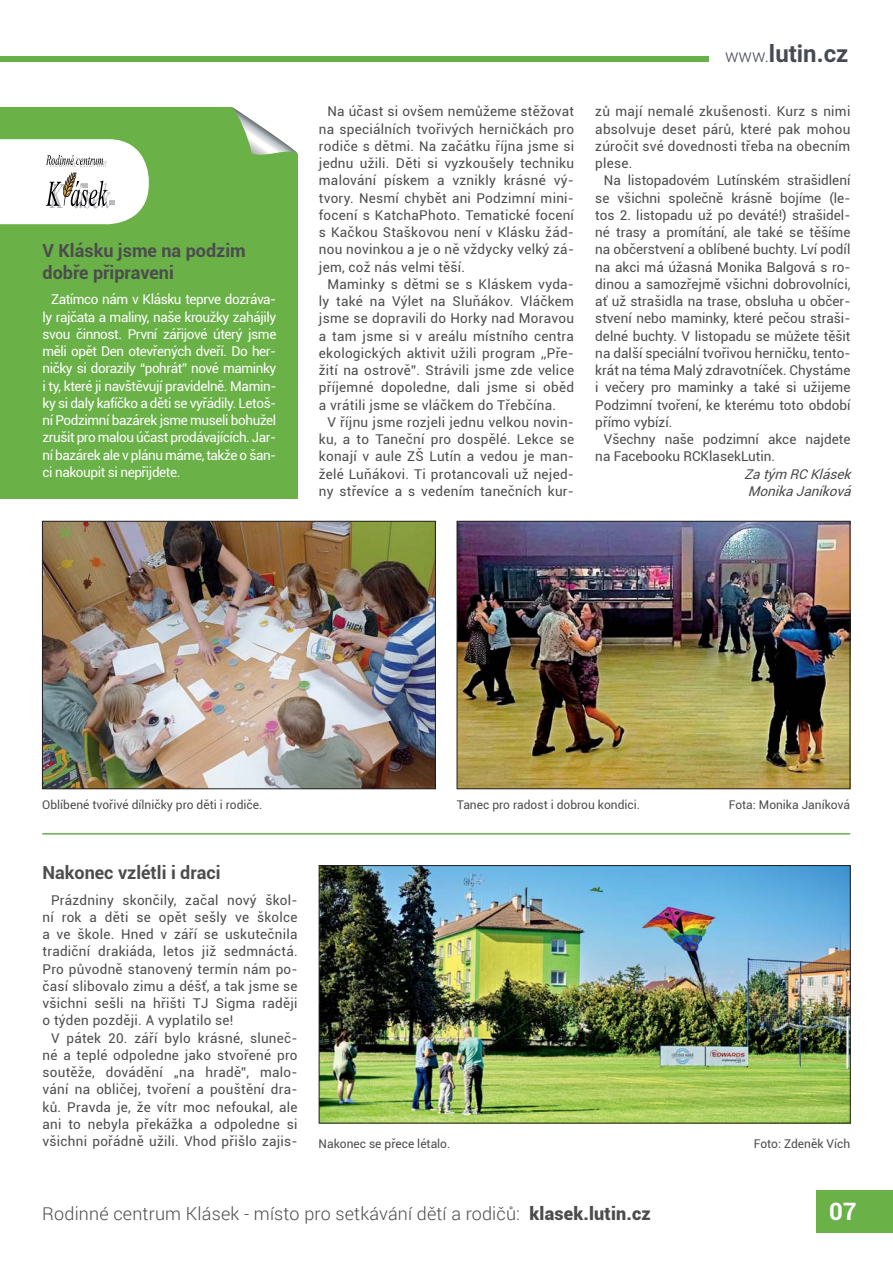
<style>
.page{position:relative;width:893px;height:1263px;background:#fff}
.page>*{position:absolute;margin:0;border:0;box-sizing:border-box;transform-origin:0 0}
.t1{font:700 24px "Roboto";color:#454a54}
.t2{font:700 24px "Roboto";color:#fff}
.t3{font:300 18px "Roboto";letter-spacing:.01em;color:#4c4c4e}
.t4{font:700 18px/21.6px "Roboto";color:#4c4c4e}
.t5{font:13.5px/17.2px "Roboto";letter-spacing:.02em;color:#4c4c4e;text-align:justify}
.t6{font:13.5px/17.2px "Roboto";letter-spacing:-.03em;color:#fff;text-align:justify}
.t7{font:13.5px/17.2px "Roboto";color:#4c4c4e}
.t8{font:italic 13.5px/17.2px "Roboto";color:#4c4c4e}
.t9{font:12px "Roboto";color:#4c4c4e}
.s1{font-weight:300;font-size:18px}
.s2{font-weight:900}
</style>
<div class="page">
<div style="left:0;top:57px;width:709px;height:5px;background:#69b048"></div>
<div style="left:816px;top:1191px;width:77px;height:42px;background:#6ab148"></div>
<hr style="left:42px;top:833px;width:808px;height:1px;background:#6ab148">
<img style="left:44px;top:523px;width:390px;height:264px">
<div style="left:42px;top:521px;width:394px;height:268px;border:1px solid #231f20"></div>
<img style="left:459px;top:523px;width:389px;height:264px">
<div style="left:457px;top:521px;width:393px;height:268px;border:1px solid #231f20"></div>
<div style="left:0;top:107px;width:298px;height:391px;background:#6ab148"></div>
<svg style="left:232px;top:107px;width:66px;height:48px"></svg>
<svg style="left:0;top:139px;width:149px;height:85px;background:#e9ede6"></svg>
<img style="left:321px;top:867px;width:527px;height:254px">
<div style="left:319px;top:865px;width:531px;height:258px;border:1px solid #231f20"></div>
<h2 class="t4" style="left:43px;top:240px;width:205px">V Klásku jsme na podzim dobře připraveni</h2>
<p class="t6" style="left:43px;top:291px;width:235px;text-indent:9px">Zatímco nám v Klásku teprve dozráva&shy;ly rajčata a maliny, naše kroužky zahájily svou činnost. První zářijové úterý jsme měli opět Den otevřených dveří. Do her&shy;ničky si dorazily “pohrát” nové maminky i ty, které ji navštěvují pravidelně. Mamin&shy;ky si daly kafíčko a děti se vyřádily. Letoš&shy;ní Podzimní bazárek jsme museli bohužel zrušit pro malou účast prodávajících. Jar&shy;ní bazárek ale v plánu máme, takže o šan&shy;ci nakoupit si nepřijdete.</p>
<p class="t5" style="left:319px;top:103px;width:257px;text-indent:9px">Na účast si ovšem nemůžeme stěžovat na speciálních tvořivých herničkách pro rodiče s dětmi. Na začátku října jsme si jednu užili. Děti si vyzkoušely techniku malování pískem a vznikly krásné vý&shy;tvory. Nesmí chybět ani Podzimní mini&shy;focení s KatchaPhoto. Tematické focení s Kačkou Staškovou není v Klásku žád&shy;nou novinkou a je o ně vždycky velký zá&shy;jem, což nás velmi těší.</p>
<p class="t5" style="left:319px;top:276px;width:257px;text-indent:9px">Maminky s dětmi se s Kláskem vyda&shy;ly také na Výlet na Sluňákov. Vláčkem jsme se dopravili do Horky nad Moravou a tam jsme si v areálu místního centra ekologických aktivit užili program ,,Pře&shy;žití na ostrově”. Strávili jsme zde velice příjemné dopoledne, dali jsme si oběd a vrátili jsme se vláčkem do Třebčína.</p>
<p class="t5" style="left:319px;top:414px;width:257px;text-indent:9px">V říjnu jsme rozjeli jednu velkou novin&shy;ku, a to Taneční pro dospělé. Lekce se konají v aule ZŠ Lutín a vedou je man&shy;želé Luňákovi. Ti protancovali už nejed&shy;ny střevíce a s vedením tanečních kur-</p>
<h1 class="t1" style="left:725px;top:40px;width:125px"><span class="s1">www.</span>lutin.cz</h1>
<p class="t5" style="left:595px;top:103px;width:257px">zů mají nemalé zkušenosti. Kurz s nimi absolvuje deset párů, které pak mohou zúročit své dovednosti třeba na obecním plese.</p>
<p class="t5" style="left:595px;top:172px;width:257px;text-indent:9px">Na listopadovém Lutínském strašidlení se všichni společně krásně bojíme (le&shy;tos 2. listopadu už po deváté!) strašidel&shy;né trasy a promítání, ale také se těšíme na občerstvení a oblíbené buchty. Lví podíl na akci má úžasná Monika Balgová s ro&shy;dinou a samozřejmě všichni dobrovolníci, ať už strašidla na trase, obsluha u občer&shy;stvení nebo maminky, které pečou straši&shy;delné buchty. V listopadu se můžete těšit na další speciální tvořivou herničku, tento&shy;krát na téma Malý zdravotníček. Chystáme i večery pro maminky a také si užijeme Podzimní tvoření, ke kterému toto období přímo vybízí.</p>
<p class="t7" style="left:595px;top:431px;width:257px;text-indent:9px">Všechny naše podzimní akce najdete na Facebooku RCKlasekLutin.</p>
<p class="t8" style="left:744px;top:465px;width:112px">Za tým RC Klásek<br>MonikaJaníková</p>
<p class="t9" style="left:42px;top:798px;width:222px">Oblíbené tvořivé dílničky pro děti i rodiče.</p>
<p class="t9" style="left:457px;top:798px;width:185px">Tanec pro radost i dobrou kondici.</p>
<p class="t9" style="left:729px;top:798px;width:123px">Fota: Monika Janíková</p>
<h2 class="t4" style="left:43px;top:862px;width:180px">Nakonec vzlétli i draci</h2>
<p class="t5" style="left:43px;top:891px;width:257px;text-indent:9px">Prázdniny skončily, začal nový škol&shy;ní rok a děti se opět sešly ve školce a ve škole. Hned v září se uskutečnila tradiční drakiáda, letos již sedmnáctá.<br>Pro původně stanovený termín nám po&shy;časí slibovalo zimu a déšť, a tak jsme se všichni sešli na hřišti TJ Sigma raději o týden později. A vyplatilo se!</p>
<p class="t5" style="left:43px;top:1029px;width:257px;text-indent:9px">V pátek 20. září bylo krásné, sluneč&shy;né a teplé odpoledne jako stvořené pro soutěže, dovádění „na hradě”, malo&shy;vání na obličej, tvoření a pouštění dra&shy;ků. Pravda je, že vítr moc nefoukal, ale ani to nebyla překážka a odpoledne si všichni pořádně užili. Vhod přišlo zajis-</p>
<p class="t9" style="left:319px;top:1137px;width:133px">Nakonec se přece létalo.</p>
<p class="t9" style="left:754px;top:1137px;width:98px">Foto: Zdeněk Vích</p>
<h2 class="t3" style="left:42px;top:1201px;width:610px">Rodinné centrum Klásek - místo pro setkávání dětí a rodičů: <span class="s2">klasek.lutin.cz</span></h2>
<h1 class="t2" style="left:829px;top:1197px;width:29px">07</h1>
</div>
